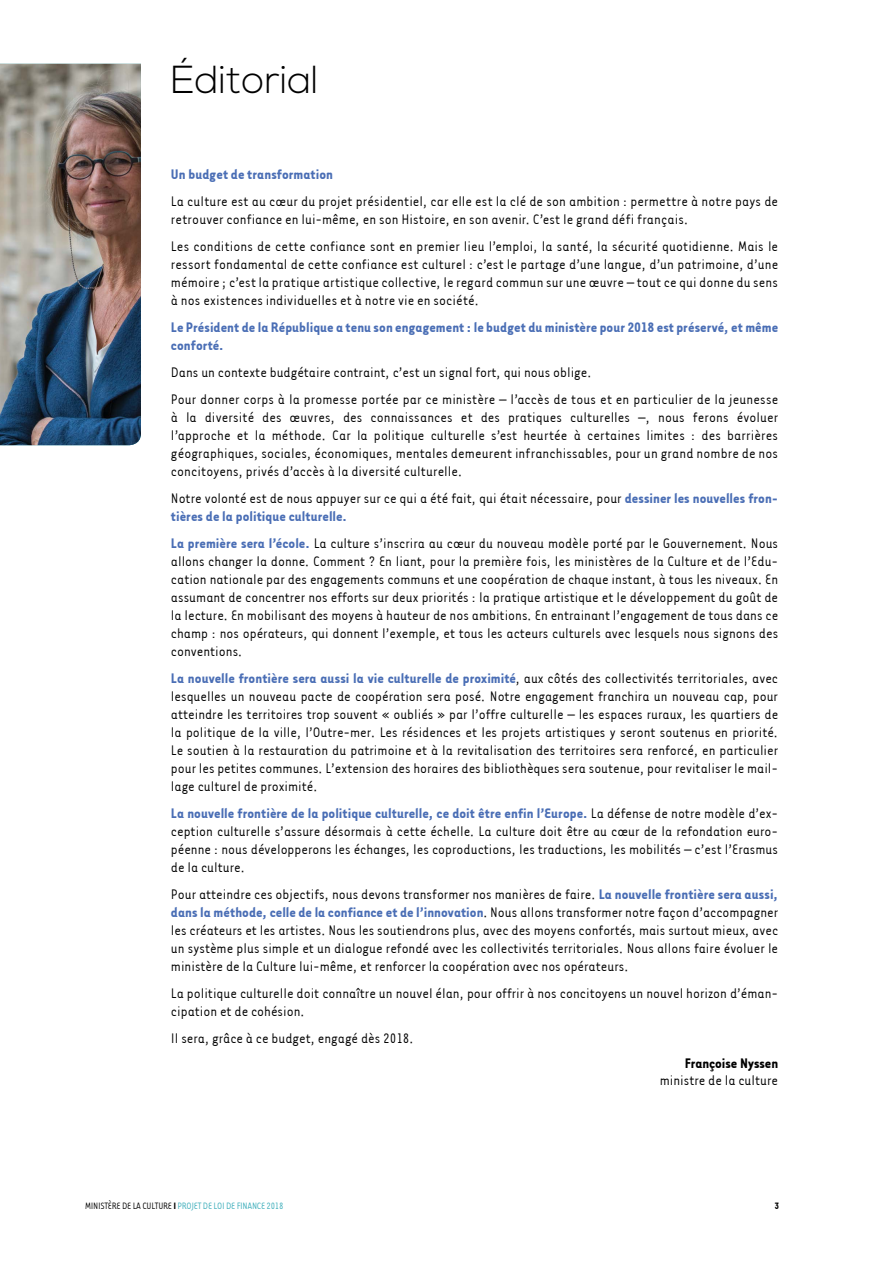
<style>
.page{position:relative;width:893px;height:1263px;background:#fff}
.page>*{position:absolute;margin:0;border:0;box-sizing:border-box;transform-origin:0 0}
.t1{font:300 39px "Nexa";color:#000}
.t2{font:15.75px/18px "Tarzana Narrow";color:#000;text-align:justify}
.t3{font:700 15.75px/18px "Tarzana Narrow";letter-spacing:.005em;color:#4a6eb5}
.t4{font:700 15.75px "Tarzana Narrow";color:#000}
.t5{font:10.5px "Tarzana Narrow";letter-spacing:-.025em;color:#3badba}
.t6{font:700 10.5px "Tarzana Narrow";color:#000}
.s1{font-weight:700;color:#4a6eb5}
.s2{color:#000}
.s3{font-weight:700;color:#000}
</style>
<div class="page">
<img style="left:0;top:64px;width:141px;height:381px">
<h1 class="t1" style="left:171px;top:57px;width:149px">Éditorial</h1>
<p class="t3" style="left:171px;top:164px;width:164px">Un budget de transformation</p>
<p class="t2" style="left:171px;top:191px;width:609px">La culture est au cœur du projet présidentiel, car elle est la clé de son ambition : permettre à notre pays de retrouver confiance en lui-même, en son Histoire, en son avenir. C’est le grand défi français.</p>
<p class="t2" style="left:171px;top:236px;width:609px">Les conditions de cette confiance sont en premier lieu l’emploi, la santé, la sécurité quotidienne. Mais le ressort fondamental de cette confiance est culturel : c’est le partage d’une langue, d’un patrimoine, d’une mémoire ; c’est la pratique artistique collective, le regard commun sur une œuvre – tout ce qui donne du sens à nos existences individuelles et à notre vie en société.</p>
<p class="t3" style="left:171px;top:317px;width:609px">Le Président de la République a tenu son engagement : le budget du ministère pour 2018 est préservé, et même conforté.</p>
<p class="t2" style="left:171px;top:358px;width:609px;line-height:27px">Dans un contexte budgétaire contraint, c’est un signal fort, qui nous oblige.<br>Pour donner corps à la promesse portée par ce ministère – l’accès de tous et en particulier de la jeunesse</p>
<p class="t2" style="left:171px;top:407px;width:609px">à la diversité des œuvres, des connaissances et des pratiques culturelles –, nous ferons évoluer l’approche et la méthode. Car la politique culturelle s’est heurtée à certaines limites : des barrières géographiques, sociales, économiques, mentales demeurent infranchissables, pour un grand nombre de nos concitoyens, privés d’accès à la diversité culturelle.</p>
<p class="t2" style="left:171px;top:488px;width:609px">Notre volonté est de nous appuyer sur ce qui a été fait, qui était nécessaire, pour <span class="s1">dessiner les nouvelles fron&shy;tières de la politique culturelle.</span></p>
<p class="t2" style="left:171px;top:533px;width:609px"><span class="s1">La première sera l’école.</span> La culture s’inscrira au cœur du nouveau modèle porté par le Gouvernement. Nous allons changer la donne. Comment ? En liant, pour la première fois, les ministères de la Culture et de l’Edu&shy;cation nationale par des engagements communs et une coopération de chaque instant, à tous les niveaux. En assumant de concentrer nos efforts sur deux priorités : la pratique artistique et le développement du goût de la lecture. En mobilisant des moyens à hauteur de nos ambitions. En entrainant l’engagement de tous dans ce champ : nos opérateurs, qui donnent l’exemple, et tous les acteurs culturels avec lesquels nous signons des conventions.</p>
<p class="t2" style="left:171px;top:668px;width:609px"><span class="s1">La nouvelle frontière sera aussi la vie culturelle de proximité</span>, aux côtés des collectivités territoriales, avec lesquelles un nouveau pacte de coopération sera posé. Notre engagement franchira un nouveau cap, pour atteindre les territoires trop souvent « oubliés » par l’offre culturelle – les espaces ruraux, les quartiers de la politique de la ville, l’Outre-mer. Les résidences et les projets artistiques y seront soutenus en priorité.<br>Le soutien à la restauration du patrimoine et à la revitalisation des territoires sera renforcé, en particulier pour les petites communes. L’extension des horaires des bibliothèques sera soutenue, pour revitaliser le mail&shy;lage culturel de proximité.</p>
<p class="t2" style="left:171px;top:803px;width:609px"><span class="s1">La nouvelle frontière de la politique culturelle, ce doit être enfin l’Europe.</span> La défense de notre modèle d’ex&shy;ception culturelle s’assure désormais à cette échelle. La culture doit être au cœur de la refondation euro&shy;péenne : nous développerons les échanges, les coproductions, les traductions, les mobilités – c’est l’Erasmus de la culture.</p>
<p class="t2" style="left:171px;top:884px;width:609px">Pour atteindre ces objectifs, nous devons transformer nos manières de faire. <span class="s1">La nouvelle frontière sera aussi, dans la méthode, celle de la confiance et de l’innovation</span>. Nous allons transformer notre façon d’accompagner les créateurs et les artistes. Nous les soutiendrons plus, avec des moyens confortés, mais surtout mieux, avec un système plus simple et un dialogue refondé avec les collectivités territoriales. Nous allons faire évoluer le ministère de la Culture lui-même, et renforcer la coopération avec nos opérateurs.</p>
<p class="t2" style="left:171px;top:983px;width:609px">La politique culturelle doit connaître un nouvel élan, pour offrir à nos concitoyens un nouvel horizon d’éman&shy;cipation et de cohésion.</p>
<p class="t2" style="left:171px;top:1028px;width:244px">Il sera, grâce à ce budget, engagé dès 2018.</p>
<p class="t4" style="left:685px;top:1053px;width:95px">Françoise Nyssen</p>
<p class="t2" style="left:660px;top:1070px;width:120px">ministre de la culture</p>
<p class="t5" style="left:85px;top:1199px;width:200px"><span class="s2">MINISTÈRE DE LA CULTURE</span> <span class="s3">I</span> PROJET DE LOI DE FINANCE 2018</p>
<p class="t6" style="left:774px;top:1199px;width:6px">3</p>
</div>
